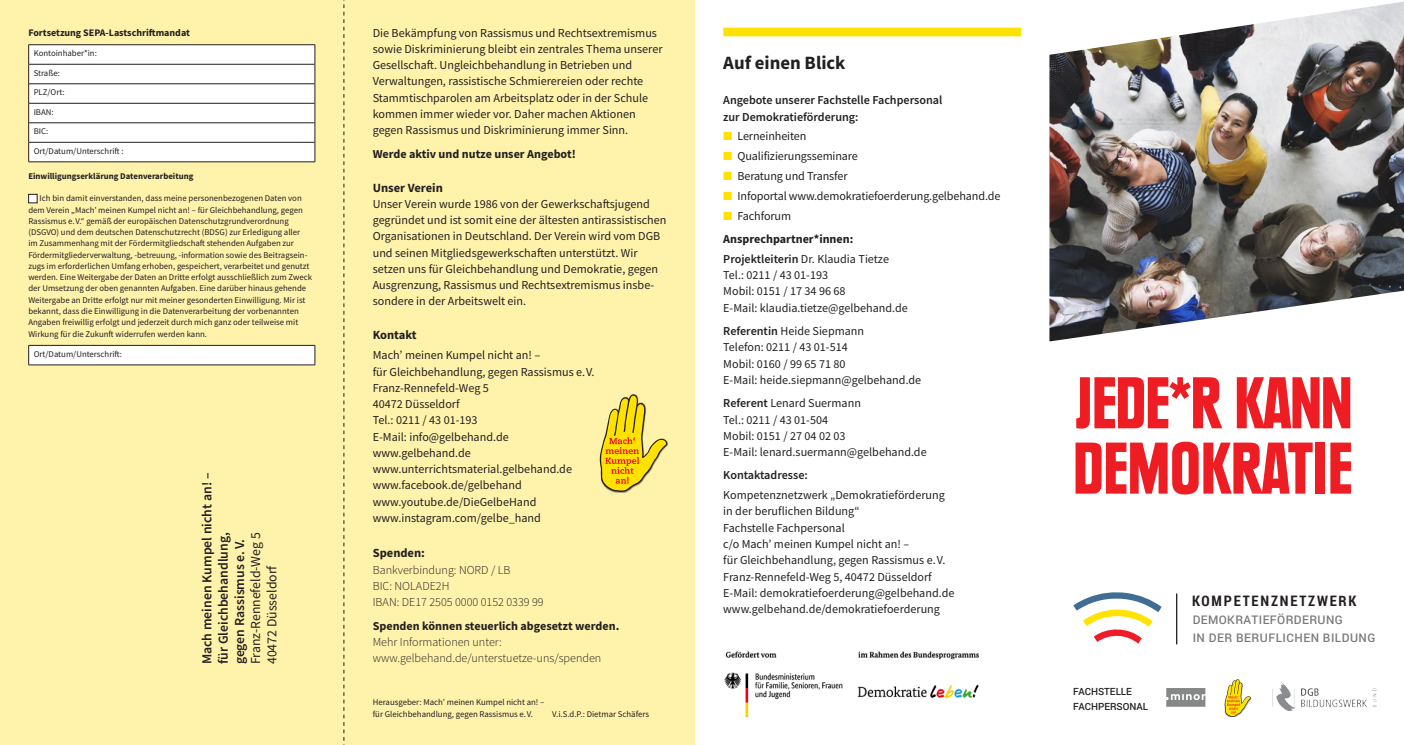
<style>
.page{position:relative;width:1404px;height:745px;background:#fff}
.page>*{position:absolute;margin:0;border:0;box-sizing:border-box;transform-origin:0 0}
.t1{font:900 condensed 72px/65.2px "Plak LT";letter-spacing:.005em;color:#ee1d23}
.t2{font:700 18.75px "Source Sans Pro";color:#231f20}
.t3{font:700 14.38px "Roboto Condensed";letter-spacing:.125em;color:#231f20}
.t4{font:600 13.75px/16.2px "Source Sans Pro";color:#231f20}
.t5{font:13.75px/16.2px "Source Sans Pro";color:#231f20}
.t6{font:700 12.5px "Source Sans Pro";color:#231f20}
.t7{font:12.12px/16.2px "Source Sans Pro";color:#231f20}
.t8{font:300 12.12px/16.2px "Source Sans Pro";color:#231f20}
.t9{font:700 12.12px/19.8px "Source Sans Pro";color:#231f20}
.t10{font:600 12.12px/16.2px "Source Sans Pro";color:#231f20}
.t11{font:500 11.75px/17.8px "Roboto";letter-spacing:.04em;color:#231f20}
.t12{font:700 10px "Source Sans Pro";color:#231f20}
.t13{font:500 9.88px/14.8px "Roboto";color:#231f20}
.t14{font:8.75px/11.2px "Source Sans Pro";color:#231f20}
.t15{font:700 8.75px "Source Sans Pro";color:#231f20}
.s1{font-weight:600}
.s2{font-weight:400}
</style>
<div class="page">
<div style="left:0;top:0;width:694px;height:744px;background:#fff2ab"></div>
<svg style="left:343px;top:0;width:1px;height:741px"></svg>
<hr style="left:28px;top:44px;width:287px;height:1px;background:#231f20">
<svg style="left:28px;top:45px;width:287px;height:116px;background:#f3f3f3"></svg>
<hr style="left:28px;top:161px;width:287px;height:1px;background:#231f20">
<div style="left:29px;top:194px;width:8px;height:9px;background:#fff"></div>
<div style="left:28px;top:194px;width:9px;height:9px;border:1px solid #231f20"></div>
<div style="left:29px;top:345px;width:286px;height:19px;background:#fff"></div>
<hr style="left:28px;top:345px;width:287px;height:1px;background:#231f20">
<svg style="left:28px;top:345px;width:1px;height:19px"></svg>
<svg style="left:314px;top:345px;width:1px;height:19px"></svg>
<hr style="left:28px;top:364px;width:287px;height:1px;background:#231f20">
<img style="left:1049px;top:2px;width:354px;height:339px">
<svg style="left:1073px;top:592px;width:88px;height:51px"></svg>
<hr style="left:1175px;top:593px;width:2px;height:50px;background:#231f20">
<svg style="left:1166px;top:688px;width:39px;height:18px"></svg>
<svg style="left:1224px;top:679px;width:26px;height:37px"></svg>
<img style="left:1272px;top:682px;width:105px;height:29px">
<div style="left:723px;top:28px;width:297px;height:8px;background:#ffe201"></div>
<img style="left:724px;top:651px;width:255px;height:67px">
<svg style="left:599px;top:394px;width:68px;height:98px"></svg>
<p class="t12" style="left:28px;top:26px;width:163px">Fortsetzung SEPA-Lastschriftmandat</p>
<p class="t14" style="left:34px;top:48px;width:65px">Kontoinhaber*in:</p>
<p class="t14" style="left:34px;top:67px;width:28px">Straße:</p>
<p class="t14" style="left:34px;top:87px;width:33px">PLZ/Ort:</p>
<p class="t14" style="left:34px;top:106px;width:22px">IBAN:</p>
<p class="t14" style="left:34px;top:126px;width:16px">BIC:</p>
<p class="t14" style="left:34px;top:145px;width:91px">Ort/Datum/Unterschrift :</p>
<p class="t15" style="left:28px;top:170px;width:166px">Einwilligungserklärung Datenverarbeitung</p>
<p class="t14" style="left:28px;top:193px;width:285px;text-indent:11px">Ich bin damit einverstanden, dass meine personenbezogenen Daten von dem Verein „Machʼ meinen Kumpel nicht an! – für Gleichbehandlung, gegen Rassismus e.V.“ gemäß der europäischen Datenschutzgrundverordnung (DSGVO) und dem deutschen Datenschutzrecht (BDSG) zur Erledigung aller<br>im Zusammenhang mit der Fördermitgliedschaft stehenden Aufgaben zur Fördermitgliederverwaltung, -betreuung, -information sowie des Beitragsein&shy;zugs im erforderlichen Umfang erhoben, gespeichert, verarbeitet und genutzt werden. Eine Weitergabe der Daten an Dritte erfolgt ausschließlich zum Zweck der Umsetzung der oben genannten Aufgaben. Eine darüber hinaus gehende Weitergabe an Dritte erfolgt nur mit meiner gesonderten Einwilligung. Mir ist bekannt, dass die Einwilligung in die Datenverarbeitung der vorbenannten Angaben freiwillig erfolgt und jederzeit durch mich ganz oder teilweise mit Wirkung für die Zukunft widerrufen werden kann.</p>
<p class="t14" style="left:34px;top:348px;width:90px">Ort/Datum/Unterschrift:</p>
<p class="t4" style="left:199px;top:663px;width:193px;rotate:-90deg">Mach meinen Kumpel nicht an! – für Gleichbehandlung,<br>gegen Rassismus e.V.</p>
<p class="t5" style="left:247px;top:663px;width:133px;rotate:-90deg">Franz-Rennefeld-Weg 5<br>40472 Düsseldorf</p>
<p class="t7" style="left:373px;top:24px;width:291px">Die Bekämpfung von Rassismus und Rechtsextremismus sowie Diskriminierung bleibt ein zentrales Thema unserer Gesellschaft. Ungleichbehandlung in Betrieben und Verwaltungen, rassistische Schmierereien oder rechte Stammtischparolen am Arbeitsplatz oder in der Schule kommen immer wieder vor. Daher machen Aktionen gegen Rassismus und Diskriminierung immer Sinn.</p>
<p class="t9" style="left:373px;top:143px;width:204px">Werde aktiv und nutze unser Angebot!</p>
<p class="t6" style="left:373px;top:179px;width:72px">Unser Verein</p>
<p class="t7" style="left:373px;top:195px;width:295px">Unser Verein wurde 1986 von der Gewerkschaftsjugend gegründet und ist somit eine der ältesten antirassistischen Organisationen in Deutschland. Der Verein wird vom DGB und seinen Mitgliedsgewerkschaften unterstützt. Wir setzen uns für Gleichbehandlung und Demokratie, gegen Ausgrenzung, Rassismus und Rechtsextremismus insbe&shy;sondere in der Arbeitswelt ein.</p>
<p class="t6" style="left:373px;top:326px;width:45px">Kontakt</p>
<p class="t7" style="left:373px;top:347px;width:223px">Machʼ meinen Kumpel nicht an! –<br>für Gleichbehandlung, gegen Rassismus e.V.<br>Franz-Rennefeld-Weg 5<br>40472 Düsseldorf<br>Tel.: 0211 / 43 01-193<br>E-Mail: info@gelbehand.de www.gelbehand.de www.unterrichtsmaterial.gelbehand.de www.facebook.de/gelbehand www.youtube.de/DieGelbeHand www.instagram.com/gelbe_hand</p>
<p class="t6" style="left:373px;top:544px;width:54px">Spenden:</p>
<p class="t8" style="left:373px;top:561px;width:172px">Bankverbindung: NORD / LB<br>BIC: NOLADE2H<br>IBAN: DE17 2505 0000 0152 0339 99</p>
<p class="t9" style="left:373px;top:615px;width:248px">Spenden können steuerlich abgesetzt werden.</p>
<p class="t8" style="left:373px;top:633px;width:230px">Mehr Informationen unter: www.gelbehand.de/unterstuetze-uns/spenden</p>
<p class="t14" style="left:373px;top:696px;width:173px">Herausgeber: Machʼ meinen Kumpel nicht an! – für Gleichbehandlung, gegen Rassismus e.V.</p>
<p class="t14" style="left:552px;top:707px;width:98px">V.i.S.d.P.: Dietmar Schäfers</p>
<h2 class="t2" style="left:723px;top:50px;width:124px">Auf einen Blick</h2>
<p class="t10" style="left:723px;top:92px;width:221px">Angebote unserer Fachstelle Fachpersonal zur Demokratieförderung:</p>
<p class="t7" style="left:737px;top:126px;width:264px;line-height:19.8px">Lerneinheiten<br>Qualifizierungsseminare<br>Beratung und Transfer<br>Infoportal www.demokratiefoerderung.gelbehand.de<br>Fachforum</p>
<p class="t9" style="left:723px;top:229px;width:167px">Ansprechpartner*innen:<br><span class="s1">Projektleiterin</span> <span class="s2">Dr. Klaudia Tietze</span></p>
<p class="t7" style="left:723px;top:267px;width:186px">Tel.: 0211 / 43 01-193<br>Mobil: 0151 / 17 34 96 68<br>E-Mail: klaudia.tietze@gelbehand.de</p>
<p class="t7" style="left:723px;top:322px;width:199px"><span class="s1">Referentin</span> Heide Siepmann<br>Telefon: 0211 / 43 01-514<br>Mobil: 0160 / 99 65 71 80<br>E-Mail: heide.siepmann@gelbehand.de</p>
<p class="t7" style="left:723px;top:395px;width:205px"><span class="s1">Referent</span> Lenard Suermann<br>Tel.: 0211 / 43 01-504<br>Mobil: 0151 / 27 04 02 03<br>E-Mail: lenard.suermann@gelbehand.de</p>
<p class="t10" style="left:723px;top:467px;width:86px">Kontaktadresse:</p>
<p class="t7" style="left:723px;top:486px;width:233px">Kompetenznetzwerk „Demokratieförderung in der beruflichen Bildung“<br>Fachstelle Fachpersonal<br>c/o Machʼ meinen Kumpel nicht an! –<br>für Gleichbehandlung, gegen Rassismus e.V.<br>Franz-Rennefeld-Weg 5, 40472 Düsseldorf E-Mail: demokratiefoerderung@gelbehand.de www.gelbehand.de/demokratiefoerderung</p>
<h1 class="t1" style="left:1073px;top:370px;width:280px">JEDE*R KANN<br>DEMOKRATIE</h1>
<p class="t3" style="left:1191px;top:590px;width:166px">KOMPETENZNETZWERK</p>
<p class="t13" style="left:1073px;top:683px;width:76px">FACHSTELLE<br>FACHPERSONAL</p>
<p class="t11" style="left:1192px;top:610px;width:184px">DEMOKRATIEFÖRDERUNG<br>IN DER BERUFLICHEN BILDUNG</p>
</div>
